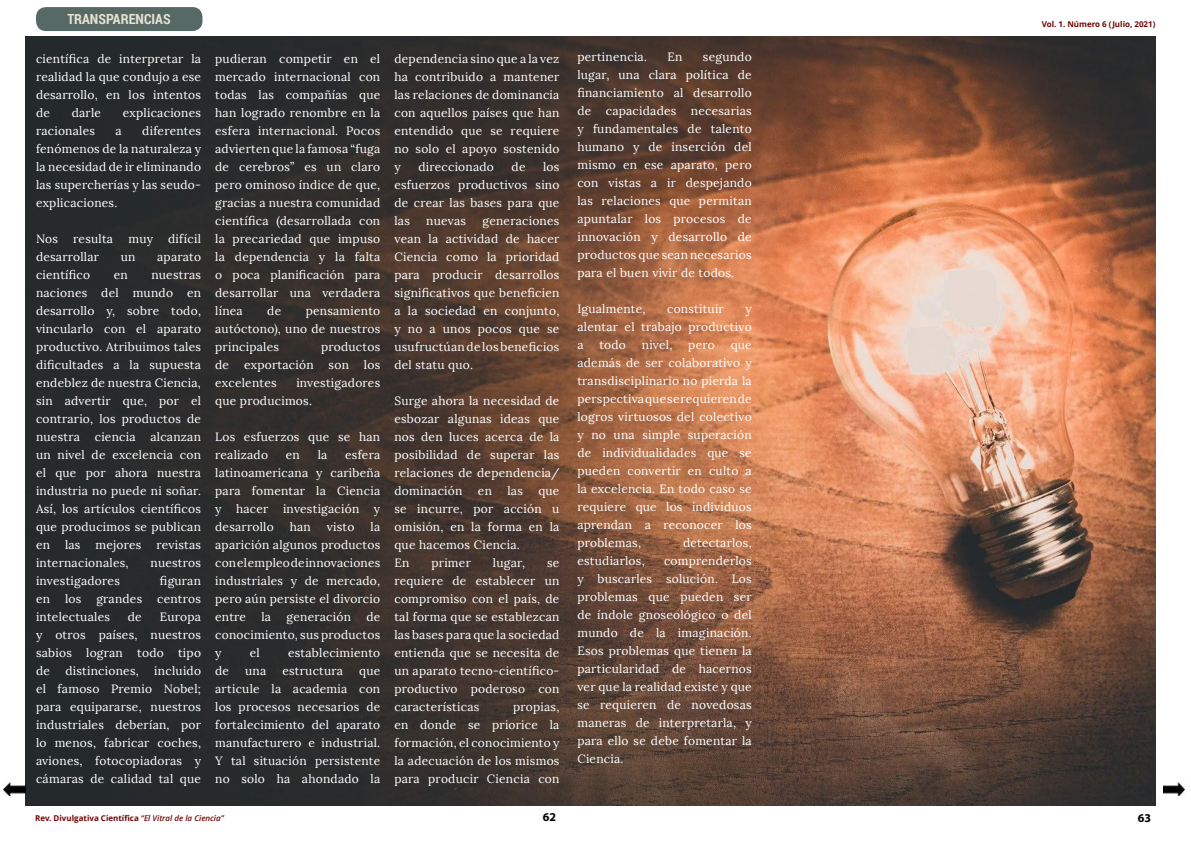
<style>
.page{position:relative;width:1191px;height:842px;background:#fff}
.page>*{position:absolute;margin:0;border:0;box-sizing:border-box;transform-origin:0 0}
.t1{font:700 14px "Roboto Condensed";color:#e5e1d1}
.t2{font:12px/18px "Lora";letter-spacing:.02em;color:#fff;text-align:justify}
.t3{font:700 12px "Myriad Pro";color:#000}
.t4{font:700 8px "Open Sans";color:#700404}
.s1{font-weight:600;font-style:italic}
</style>
<div class="page">
<div style="left:37px;top:8px;width:164px;height:22px;background:#566965;border-radius:9px"></div>
<div style="left:36px;top:7px;width:166px;height:24px;border:2px solid #566965;border-radius:9px"></div>
<img style="left:26px;top:36px;width:1129px;height:769px">
<img style="left:1163px;top:782px;width:21px;height:14px">
<img style="left:4px;top:782px;width:21px;height:14px">
<p class="t1" style="left:67px;top:11px;width:105px">TRANSPARENCIAS</p>
<p class="t2" style="left:36px;top:50px;width:166px">científica de interpretar la realidad la que condujo a ese desarrollo, en los intentos de</p>
<p class="t2" style="left:72px;top:105px;width:31px">darle</p>
<p class="t2" style="left:123px;top:105px;width:80px">explicaciones</p>
<p class="t2" style="left:36px;top:123px;width:61px">racionales</p>
<p class="t2" style="left:116px;top:123px;width:8px">a</p>
<p class="t2" style="left:36px;top:123px;width:166px;text-indent:106px">diferentes fenómenos de la naturaleza y la necesidad de ir eliminando las supercherías y las seudo&shy;explicaciones.</p>
<p class="t2" style="left:36px;top:231px;width:24px">Nos</p>
<p class="t2" style="left:73px;top:231px;width:41px">resulta</p>
<p class="t2" style="left:128px;top:231px;width:26px">muy</p>
<p class="t2" style="left:168px;top:231px;width:34px">difícil</p>
<p class="t2" style="left:36px;top:249px;width:65px">desarrollar</p>
<p class="t2" style="left:121px;top:249px;width:16px">un</p>
<p class="t2" style="left:157px;top:249px;width:45px">aparato</p>
<p class="t2" style="left:36px;top:266px;width:56px">científico</p>
<p class="t2" style="left:114px;top:266px;width:16px">en</p>
<p class="t2" style="left:36px;top:266px;width:166px;text-indent:115px">nuestras naciones del mundo en desarrollo y, sobre todo, vincularlo con el aparato productivo. Atribuimos tales dificultades a la supuesta endeblez de nuestra Ciencia, sin advertir que, por el contrario, los productos de nuestra ciencia alcanzan un nivel de excelencia con el que por ahora nuestra industria no puede ni soñar.<br>Así, los artículos científicos que producimos se publican en las mejores revistas internacionales,</p>
<p class="t2" style="left:150px;top:555px;width:52px">nuestros</p>
<p class="t2" style="left:36px;top:572px;width:166px;text-indent:124px">figuran en los grandes centros intelectuales</p>
<p class="t2" style="left:36px;top:572px;width:85px">investigadores</p>
<p class="t2" style="left:128px;top:609px;width:15px">de</p>
<p class="t2" style="left:36px;top:609px;width:166px;text-indent:124px">Europa y otros países, nuestros sabios logran todo tipo de</p>
<p class="t2" style="left:36px;top:663px;width:166px;text-indent:118px">incluido el famoso Premio Nobel; para equipararse, nuestros industriales deberían, por lo menos, fabricar coches, aviones, fotocopiadoras y cámaras de calidad tal que</p>
<p class="t2" style="left:65px;top:663px;width:75px">distinciones,</p>
<p class="t2" style="left:215px;top:51px;width:166px">pudieran competir en el mercado internacional con todas las compañías que han logrado renombre en la esfera internacional. Pocos advierten que la famosa “fuga de cerebros” es un claro pero ominoso índice de que, gracias a nuestra comunidad científica (desarrollada con la precariedad que impuso la dependencia y la falta o poca planificación para desarrollar una verdadera línea</p>
<p class="t2" style="left:267px;top:303px;width:15px">de</p>
<p class="t2" style="left:215px;top:303px;width:166px;text-indent:90px">pensamiento autóctono), uno de nuestros principales</p>
<p class="t2" style="left:215px;top:339px;width:166px;text-indent:106px">productos de exportación son los excelentes</p>
<p class="t2" style="left:215px;top:375px;width:166px;text-indent:81px">investigadores que producimos.</p>
<p class="t2" style="left:215px;top:428px;width:166px">Los esfuerzos que se han realizado</p>
<p class="t2" style="left:215px;top:447px;width:166px;text-indent:130px">esfera latinoamericana y caribeña para fomentar la Ciencia y hacer investigación y desarrollo</p>
<p class="t2" style="left:286px;top:447px;width:16px">en</p>
<p class="t2" style="left:318px;top:447px;width:11px">la</p>
<p class="t2" style="left:215px;top:518px;width:166px;text-indent:155px">la aparición algunos productos con el empleo de innovaciones industriales y de mercado, pero aún persiste el divorcio entre</p>
<p class="t2" style="left:290px;top:518px;width:23px">han</p>
<p class="t2" style="left:327px;top:518px;width:29px">visto</p>
<p class="t2" style="left:261px;top:609px;width:11px">la</p>
<p class="t2" style="left:286px;top:609px;width:66px">generación</p>
<p class="t2" style="left:215px;top:609px;width:166px;text-indent:151px">de conocimiento, sus productos y</p>
<p class="t2" style="left:250px;top:645px;width:12px">el</p>
<p class="t2" style="left:288px;top:645px;width:94px">establecimiento</p>
<p class="t2" style="left:215px;top:663px;width:15px">de</p>
<p class="t2" style="left:245px;top:663px;width:23px">una</p>
<p class="t2" style="left:282px;top:663px;width:62px">estructura</p>
<p class="t2" style="left:215px;top:663px;width:166px;text-indent:144px">que articule la academia con los procesos necesarios de fortalecimiento del aparato manufacturero e industrial.<br>Y tal situación persistente no solo ha ahondado la</p>
<p class="t4" style="left:35px;top:812px;width:190px">Rev. Divulgativa Científica <span class="s1">“El Vitral de la Ciencia”</span></p>
<p class="t2" style="left:394px;top:51px;width:166px">dependencia sino que a la vez ha contribuido a mantener las relaciones de dominancia con aquellos países que han entendido que se requiere no solo el apoyo sostenido y</p>
<p class="t2" style="left:394px;top:159px;width:166px;text-indent:149px">los esfuerzos productivos sino de crear las bases para que las</p>
<p class="t2" style="left:418px;top:159px;width:77px">direccionado</p>
<p class="t2" style="left:511px;top:159px;width:15px">de</p>
<p class="t2" style="left:394px;top:213px;width:166px;text-indent:88px">generaciones vean la actividad de hacer Ciencia como la prioridad para producir desarrollos significativos que beneficien a la sociedad en conjunto, y no a unos pocos que se usufructúan de los beneficios del statu quo.</p>
<p class="t2" style="left:394px;top:392px;width:166px">Surge ahora la necesidad de esbozar algunas ideas que nos den luces acerca de la posibilidad de superar las relaciones de dependencia/ dominación</p>
<p class="t2" style="left:426px;top:213px;width:41px">nuevas</p>
<p class="t2" style="left:478px;top:483px;width:16px">en</p>
<p class="t2" style="left:507px;top:483px;width:17px">las</p>
<p class="t2" style="left:394px;top:483px;width:166px;text-align:left;text-indent:144px">que se incurre, por acción u omisión, en la forma en la que hacemos Ciencia.<br>En</p>
<p class="t2" style="left:431px;top:555px;width:41px">primer</p>
<p class="t2" style="left:493px;top:555px;width:34px">lugar,</p>
<p class="t2" style="left:394px;top:555px;width:166px;text-indent:153px">se requiere de establecer un compromiso con el país, de tal forma que se establezcan las bases para que la sociedad entienda que se necesita de un aparato tecno-científico&shy;productivo poderoso con características</p>
<p class="t2" style="left:394px;top:699px;width:166px;text-indent:119px">propias, en donde se priorice la formación, el conocimiento y la adecuación de los mismos para producir Ciencia con</p>
<p class="t2" style="left:577px;top:49px;width:176px;text-indent:125px">segundo lugar, una clara política de financiamiento al desarrollo de capacidades necesarias y fundamentales de talento humano y de inserción del mismo en ese aparato, pero con vistas a ir despejando las relaciones que permitan apuntalar los procesos de innovación y desarrollo de productos que sean necesarios para el buen vivir de todos.</p>
<p class="t2" style="left:577px;top:301px;width:70px">Igualmente,</p>
<p class="t2" style="left:667px;top:301px;width:58px">constituir</p>
<p class="t2" style="left:577px;top:49px;width:71px">pertinencia.</p>
<p class="t2" style="left:667px;top:49px;width:16px">En</p>
<p class="t2" style="left:577px;top:301px;width:176px;text-indent:168px">y alentar el trabajo productivo a</p>
<p class="t2" style="left:599px;top:337px;width:28px">todo</p>
<p class="t2" style="left:642px;top:337px;width:32px">nivel,</p>
<p class="t2" style="left:688px;top:337px;width:28px">pero</p>
<p class="t2" style="left:577px;top:337px;width:176px;text-indent:153px">que además de ser colaborativo y transdisciplinario no pierda la perspectiva que se requieren de logros virtuosos del colectivo y no una simple superación de individualidades que se pueden convertir en culto a la excelencia. En todo caso se requiere que los individuos aprendan a reconocer los problemas,</p>
<p class="t2" style="left:683px;top:535px;width:70px">detectarlos,</p>
<p class="t2" style="left:577px;top:553px;width:176px;text-indent:87px">comprenderlos y buscarles solución. Los problemas que pueden ser de índole gnoseológico o del mundo de la imaginación.<br>Esos problemas que tienen la particularidad de hacernos ver que la realidad existe y que se requieren de novedosas maneras de interpretarla, y para ello se debe fomentar la Ciencia.</p>
<p class="t2" style="left:577px;top:553px;width:69px">estudiarlos,</p>
<p class="t4" style="left:1041px;top:21px;width:115px">Vol. 1. Número 6 (Julio, 2021)</p>
<p class="t3" style="left:543px;top:810px;width:15px">62</p>
<p class="t3" style="left:1137px;top:811px;width:15px">63</p>
</div>
